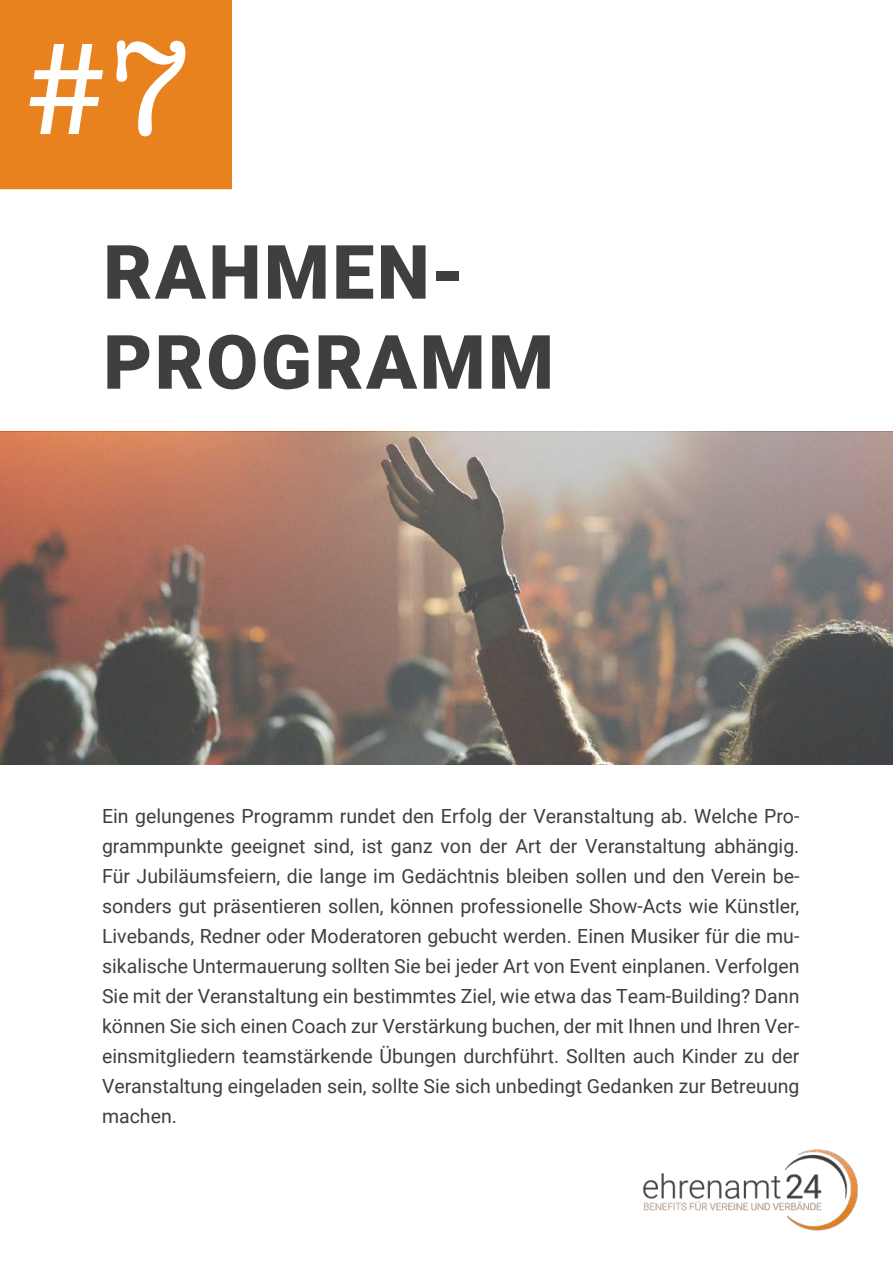
<style>
.page{position:relative;width:893px;height:1263px;background:#fff}
.page>*{position:absolute;margin:0;border:0;box-sizing:border-box;transform-origin:0 0}
.t1{font:135px "American Typewriter";color:#fff}
.t2{font:900 75px/90px "Roboto";letter-spacing:.035em;color:#3f3f3e}
.t3{font:19.5px/30px "Roboto";color:#3f3f3e;text-align:justify}
</style>
<div class="page">
<img style="left:643px;top:1149px;width:215px;height:82px">
<div style="left:0;top:0;width:231px;height:188px;background:#e7821e"></div>
<div style="left:0;top:0;width:232px;height:189px;border:2px solid #e7821e"></div>
<svg style="left:0;top:432px;width:893px;height:332px;background:#8d776e"></svg>
<h1 class="t1" style="left:25px;top:-14px;width:168px">#7</h1>
<h2 class="t2" style="left:103px;top:224px;width:452px">RAHMEN-<br>PROGRAMM</h2>
<p class="t3" style="left:102px;top:800px;width:699px">Ein gelungenes Programm rundet den Erfolg der Veranstaltung ab. Welche Pro&shy;grammpunkte geeignet sind, ist ganz von der Art der Veranstaltung abhängig.<br>Für Jubiläumsfeiern, die lange im Gedächtnis bleiben sollen und den Verein be&shy;sonders gut präsentieren sollen, können professionelle Show-Acts wie Künstler, Livebands, Redner oder Moderatoren gebucht werden. Einen Musiker für die mu&shy;sikalische Untermauerung sollten Sie bei jeder Art von Event einplanen. Verfolgen Sie mit der Veranstaltung ein bestimmtes Ziel, wie etwa das Team-Building? Dann können Sie sich einen Coach zur Verstärkung buchen, der mit Ihnen und Ihren Ver&shy;einsmitgliedern teamstärkende Übungen durchführt. Sollten auch Kinder zu der Veranstaltung eingeladen sein, sollte Sie sich unbedingt Gedanken zur Betreuung machen.</p>
</div>
